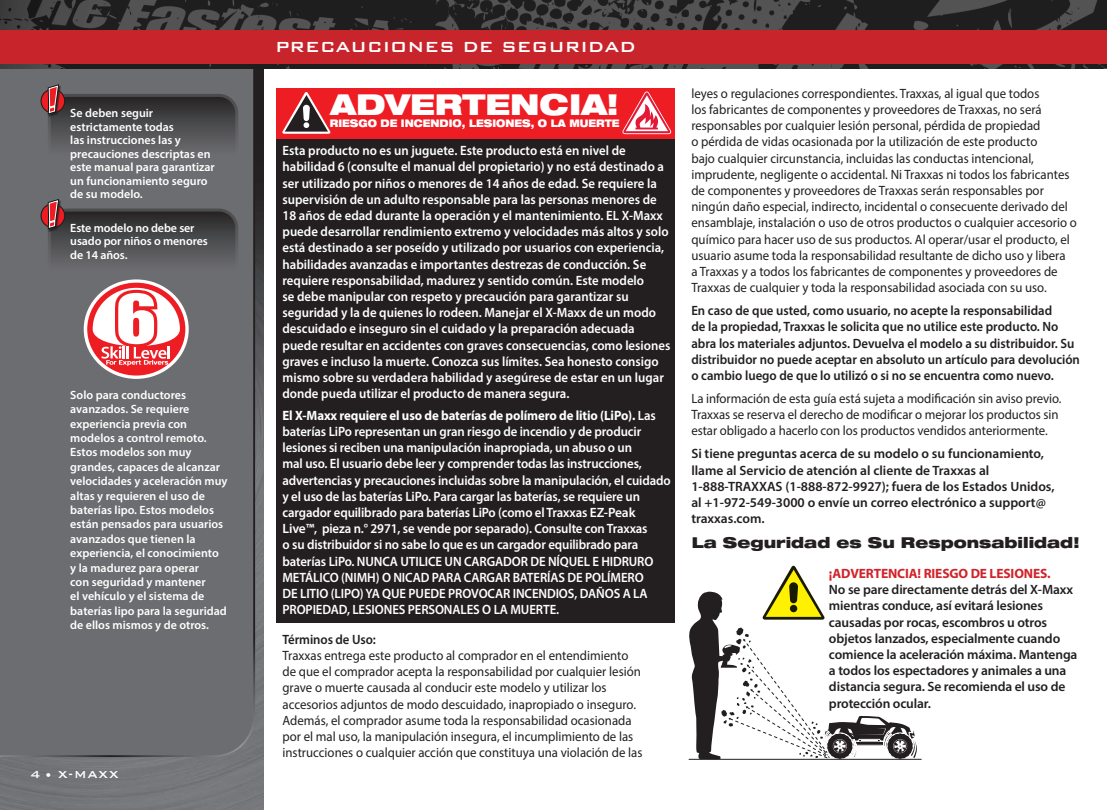
<style>
.page{position:relative;width:1107px;height:810px;background:#fff}
.page>*{position:absolute;margin:0;border:0;box-sizing:border-box;transform-origin:0 0}
.t1{font:900 expanded 28.95px "Helvetica Neue LT Std";color:#fff}
.t2{font:500 19.5px "Bank Gothic BT";color:#fff}
.t3{font:900 expanded 15px "Helvetica Neue LT Std";color:#231f20}
.t4{font:600 13.5px/16.2px "Myriad Pro";color:#fff;scale:.95 1}
.t5{font:13.5px/16.2px "Myriad Pro";color:#231f20;scale:.95 1}
.t6{font:600 13.5px/16.2px "Myriad Pro";color:#231f20}
.t7{font:600 13.5px/16.2px "Myriad Pro";color:#231f20;scale:.95 1}
.t8{font:500 13.5px "Bank Gothic BT";color:#fff}
.t9{font:600 12px/14.4px "Myriad Pro";color:#fff}
.t10{font:900 expanded 10.5px "Helvetica Neue LT Std";color:#fff;scale:.85 1}
.s1{font-weight:700}
.s2{font-weight:700;color:#d1232a}
</style>
<div class="page">
<img style="left:0;top:68px;width:263px;height:742px">
<div style="left:0;top:68px;width:256px;height:690px;background:#6c6d70"></div>
<img style="left:0;top:0;width:1107px;height:68px">
<div style="left:0;top:30px;width:1107px;height:34px;background:#c8242b"></div>
<div style="left:48px;top:94px;width:190px;height:84px;border:3px solid #fff;border-radius:18px"></div>
<svg style="left:41px;top:89px;width:24px;height:24px"></svg>
<div style="left:40px;top:89px;width:25px;height:24px;border:1px solid #231f20;border-radius:50%"></div>
<svg style="left:46px;top:82px;width:191px;height:94px;background:#595759"></svg>
<svg style="left:41px;top:204px;width:24px;height:24px"></svg>
<div style="left:40px;top:203px;width:25px;height:25px;border:1px solid #231f20;border-radius:50%"></div>
<svg style="left:46px;top:197px;width:191px;height:179px;background:#836e70"></svg>
<div style="left:276px;top:138px;width:399px;height:484px;background:#231f20"></div>
<div style="left:276px;top:88px;width:399px;height:50px;background:#ee1d23"></div>
<svg style="left:622px;top:91px;width:49px;height:43px"></svg>
<svg style="left:282px;top:92px;width:49px;height:42px"></svg>
<hr style="left:689px;top:759px;width:232px;height:1px;background:#231f20">
<svg style="left:688px;top:566px;width:229px;height:194px"></svg>
<p class="t9" style="left:70px;top:106px;width:146px;line-height:13.5px">Se deben seguir estrictamente todas<br>las instrucciones las y precauciones descriptas en este manual para garantizar un funcionamiento seguro de su modelo.</p>
<p class="t9" style="left:70px;top:221px;width:139px;line-height:13.5px">Este modelo no debe ser usado por niños o menores de 14 años.</p>
<p class="t9" style="left:70px;top:387px;width:159px">Solo para conductores avanzados. Se requiere experiencia previa con modelos a control remoto.<br>Estos modelos son muy grandes, capaces de alcanzar velocidades y aceleración muy altas y requieren el uso de baterías lipo. Estos modelos están pensados para usuarios avanzados que tienen la experiencia, el conocimiento y la madurez para operar<br>con seguridad y mantener<br>el vehículo y el sistema de baterías lipo para la seguridad de ellos mismos y de otros.</p>
<p class="t8" style="left:30px;top:767px;width:90px">4 • X-MAXX</p>
<p class="t2" style="left:275px;top:36px;width:362px">PRECAUCIONES DE SEGURIDAD</p>
<p class="t1" style="left:331px;top:86px;width:290px">ADVERTENCIA!</p>
<p class="t10" style="left:330px;top:117px;width:342px">RIESGO DE INCENDIO, LESIONES, O LA MUERTE</p>
<p class="t4" style="left:283px;top:142px;width:410px">Esta producto no es un juguete. Este producto está en nivel de habilidad 6 (consulte el manual del propietario) y no está destinado a ser utilizado por niños o menores de 14 años de edad. Se requiere la supervisión de un adulto responsable para las personas menores de 18 años de edad durante la operación y el mantenimiento. EL X-Maxx puede desarrollar rendimiento extremo y velocidades más altos y solo está destinado a ser poseído y utilizado por usuarios con experiencia, habilidades avanzadas e importantes destrezas de conducción. Se requiere responsabilidad, madurez y sentido común. Este modelo<br>se debe manipular con respeto y precaución para garantizar su seguridad y la de quienes lo rodeen. Manejar el X-Maxx de un modo descuidado e inseguro sin el cuidado y la preparación adecuada puede resultar en accidentes con graves consecuencias, como lesiones graves e incluso la muerte. Conozca sus límites. Sea honesto consigo mismo sobre su verdadera habilidad y asegúrese de estar en un lugar donde pueda utilizar el producto de manera segura.</p>
<p class="t4" style="left:283px;top:407px;width:410px"><span class="s1">El X-Maxx requiere el uso de baterías de polímero de litio (LiPo).</span> Las baterías LiPo representan un gran riesgo de incendio y de producir lesiones si reciben una manipulación inapropiada, un abuso o un<br>mal uso. El usuario debe leer y comprender todas las instrucciones, advertencias y precauciones incluidas sobre la manipulación, el cuidado y el uso de las baterías LiPo. Para cargar las baterías, se requiere un cargador equilibrado para baterías LiPo (como el Traxxas EZ-Peak Live™, pieza n.° 2971, se vende por separado). Consulte con Traxxas<br>o su distribuidor si no sabe lo que es un cargador equilibrado para baterías LiPo. NUNCA UTILICE UN CARGADOR DE NÍQUEL E HIDRURO METÁLICO (NIMH) O NICAD PARA CARGAR BATERÍAS DE POLÍMERO<br>DE LITIO (LIPO) YA QUE PUEDE PROVOCAR INCENDIOS, DAÑOS A LA PROPIEDAD, LESIONES PERSONALES O LA MUERTE.</p>
<p class="t7" style="left:283px;top:631px;width:100px">Términos de Uso:</p>
<p class="t5" style="left:283px;top:647px;width:380px">Traxxas entrega este producto al comprador en el entendimiento de que el comprador acepta la responsabilidad por cualquier lesión grave o muerte causada al conducir este modelo y utilizar los accesorios adjuntos de modo descuidado, inapropiado o inseguro.<br>Además, el comprador asume toda la responsabilidad ocasionada por el mal uso, la manipulación insegura, el incumplimiento de las instrucciones o cualquier acción que constituya una violación de las</p>
<p class="t5" style="left:691px;top:85px;width:407px">leyes o regulaciones correspondientes. Traxxas, al igual que todos<br>los fabricantes de componentes y proveedores de Traxxas, no será responsables por cualquier lesión personal, pérdida de propiedad<br>o pérdida de vidas ocasionada por la utilización de este producto<br>bajo cualquier circunstancia, incluidas las conductas intencional, imprudente, negligente o accidental. Ni Traxxas ni todos los fabricantes de componentes y proveedores de Traxxas serán responsables por ningún daño especial, indirecto, incidental o consecuente derivado del ensamblaje, instalación o uso de otros productos o cualquier accesorio o químico para hacer uso de sus productos. Al operar/usar el producto, el usuario asume toda la responsabilidad resultante de dicho uso y libera<br>a Traxxas y a todos los fabricantes de componentes y proveedores de Traxxas de cualquier y toda la responsabilidad asociada con su uso.</p>
<p class="t7" style="left:691px;top:302px;width:411px">En caso de que usted, como usuario, no acepte la responsabilidad<br>de la propiedad, Traxxas le solicita que no utilice este producto. No abra los materiales adjuntos. Devuelva el modelo a su distribuidor. Su distribuidor no puede aceptar en absoluto un artículo para devolución o cambio luego de que lo utilizó o si no se encuentra como nuevo.</p>
<p class="t5" style="left:691px;top:390px;width:391px">La información de esta guía está sujeta a modificación sin aviso previo.<br>Traxxas se reserva el derecho de modificar o mejorar los productos sin estar obligado a hacerlo con los productos vendidos anteriormente.</p>
<p class="t6" style="left:691px;top:445px;width:365px">Si tiene preguntas acerca de su modelo o su funcionamiento, llame al Servicio de atención al cliente de Traxxas al 1-888-TRAXXAS (1-888-872-9927); fuera de los Estados Unidos, al +1-972-549-3000 o envíe un correo electrónico a support@ traxxas.com.</p>
<p class="t3" style="left:692px;top:533px;width:389px">La Seguridad es Su Responsabilidad!</p>
<p class="t6" style="left:829px;top:565px;width:250px"><span class="s2">¡ADVERTENCIA! RIESGO DE LESIONES.<br></span>No se pare directamente detrás del X-Maxx mientras conduce, así evitará lesiones causadas por rocas, escombros u otros objetos lanzados, especialmente cuando comience la aceleración máxima. Mantenga a todos los espectadores y animales a una distancia segura. Se recomienda el uso de protección ocular.</p>
</div>
